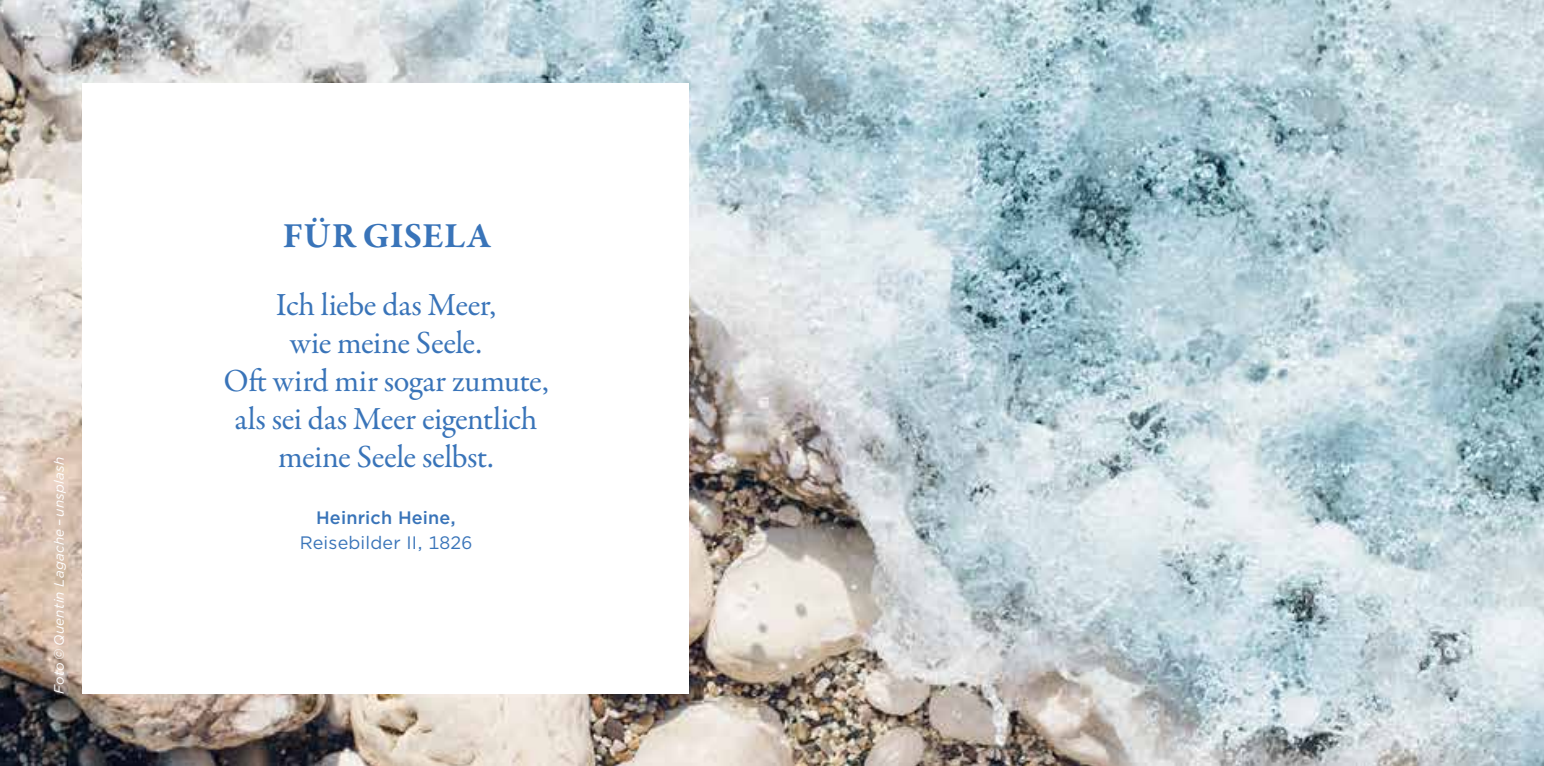
<style>
.page{position:relative;width:1544px;height:766px;background:#fff}
.page>*{position:absolute;margin:0;border:0;box-sizing:border-box;transform-origin:0 0}
.t1{font:700 36px "Garamond Premr Pro";letter-spacing:.01em;color:#3974b9}
.t2{font:32.4px/37.8px "Garamond Premr Pro";letter-spacing:-.015em;color:#3974b9;text-align:center}
.t3{font:18px "Gotham";letter-spacing:.01em;color:#3974b9}
.t4{font:500 18px "Gotham";letter-spacing:.01em;color:#3974b9}
.t5{font:italic 13.5px "Gotham";letter-spacing:.02em;color:#fff}
</style>
<div class="page">
<img style="left:0;top:0;width:1543px;height:765px">
<div style="left:83px;top:83px;width:606px;height:610px;background:#fff"></div>
<p class="t5" style="left:50px;top:693px;width:239px;rotate:-90deg">Foto © Quentin Lagache – unsplash</p>
<p class="t1" style="left:283px;top:214px;width:210px">FÜR GISELA</p>
<p class="t2" style="left:223px;top:287px;width:327px">Ich liebe das Meer,<br>wie meine Seele.<br>Oft wird mir sogar zumute, als sei das Meer eigentlich meine Seele selbst.</p>
<p class="t4" style="left:316px;top:506px;width:141px">Heinrich Heine,</p>
<p class="t3" style="left:300px;top:531px;width:174px">Reisebilder II, 1826</p>
</div>
